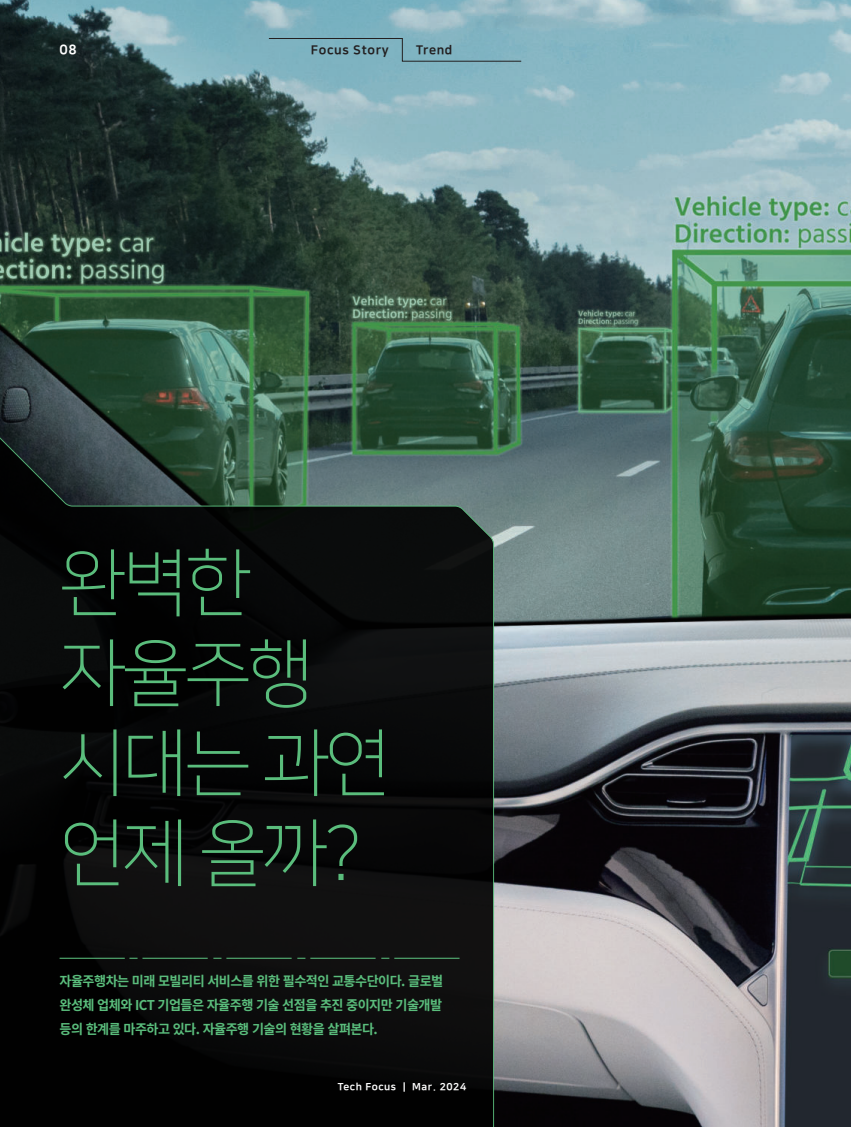
<style>
.page{position:relative;width:851px;height:1127px;background:#fff}
.page>*{position:absolute;margin:0;border:0;box-sizing:border-box;transform-origin:0 0}
.t1{font:73.5px/90px "Nanum Square L";letter-spacing:-.05em;color:#5abd7c}
.t2{font:700 13.5px/24px "Noto Sans CJ Kkr";letter-spacing:-.04em;color:#5abd7c;text-align:justify}
.t3{font:13.5px "Nanum Square EB";color:#fff}
.t4{font:12.45px "Nanum Square EB";letter-spacing:.05em;color:#231f20}
.t5{font:10.05px "Nanum Square EB";letter-spacing:.05em;color:#fff}
</style>
<div class="page">
<img style="left:0;top:0;width:850px;height:1127px">
<svg style="left:0;top:427px;width:494px;height:700px;background:#0e1110"></svg>
<svg style="left:268px;top:38px;width:253px;height:24px;background:#7aacb9"></svg>
<hr style="left:60px;top:958px;width:65px;height:1px;background:#5abd7c">
<hr style="left:142px;top:958px;width:66px;height:1px;background:#5abd7c">
<hr style="left:226px;top:958px;width:65px;height:1px;background:#5abd7c">
<hr style="left:310px;top:958px;width:65px;height:1px;background:#5abd7c">
<hr style="left:394px;top:958px;width:65px;height:1px;background:#5abd7c">
<p class="t3" style="left:60px;top:44px;width:19px">08</p>
<p class="t4" style="left:311px;top:44px;width:79px">Focus Story</p>
<p class="t4" style="left:416px;top:44px;width:38px">Trend</p>
<h1 class="t1" style="left:60px;top:539px;width:333px">완벽한 자율주행 시대는 과연 언제 올까?</h1>
<p class="t2" style="left:60px;top:969px;width:385px">자율주행차는 미래 모빌리티 서비스를 위한 필수적인 교통수단이다. 글로벌 완성체 업체와 ICT 기업들은 자율주행 기술 선점을 추진 중이지만 기술개발 등의 한계를 마주하고 있다. 자율주행 기술의 현황을 살펴본다.</p>
<p class="t5" style="left:338px;top:1082px;width:130px">Tech Focus | Mar. 2024</p>
</div>
